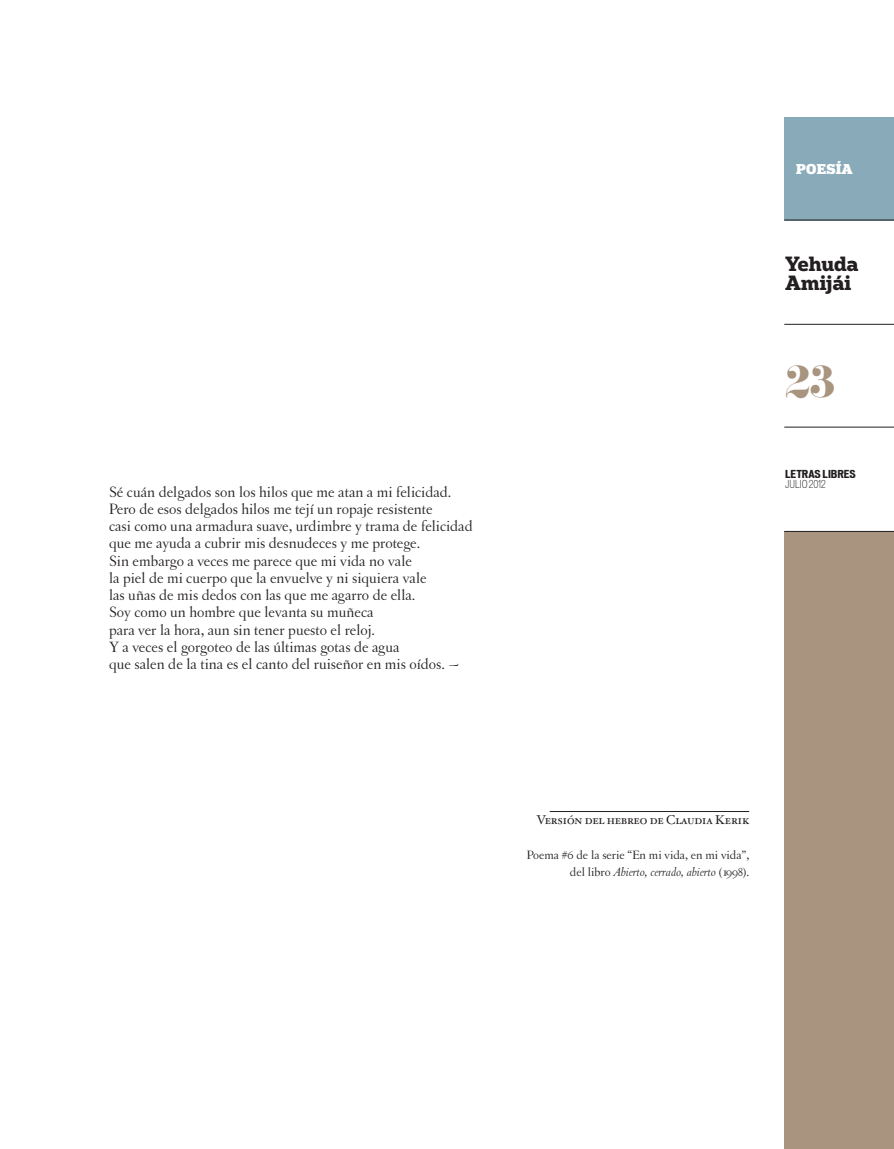
<style>
.page{position:relative;width:894px;height:1149px;background:#fff}
.page>*{position:absolute;margin:0;border:0;box-sizing:border-box;transform-origin:0 0}
.t1{font:39px "Eloquent JF";color:#a9947f}
.t2{font:700 19.5px/19.5px "Popular";color:#231f20}
.t3{font:15.75px/17.2px "Letras Oldstyle";color:#231f20}
.t4{font:900 13.5px "Popular";letter-spacing:.02em;color:#fff}
.t5{font:12.75px/17.2px "Letras Oldstyle";color:#231f20;text-align:right}
.t6{font:12.75px "Hoefler Txt Roman SC";letter-spacing:-.02em;color:#231f20}
.t7{font:700 expanded 10.5px "Vonnes";color:#231f20}
.t8{font:300 condensed 10.5px "Vonnes";color:#231f20}
.s1{font-style:italic}
</style>
<div class="page">
<div style="left:784px;top:117px;width:109px;height:103px;background:#88aab9"></div>
<div style="left:784px;top:531px;width:109px;height:617px;background:#a9947f"></div>
<hr style="left:784px;top:220px;width:109px;height:1px;background:#231f20">
<hr style="left:784px;top:324px;width:109px;height:1px;background:#231f20">
<hr style="left:784px;top:531px;width:109px;height:1px;background:#231f20">
<hr style="left:784px;top:427px;width:109px;height:1px;background:#231f20">
<hr style="left:549px;top:811px;width:200px;height:1px;background:#231f20">
<p class="t3" style="left:109px;top:483px;width:365px">Sé cuán delgados son los hilos que me atan a mi felicidad.<br>Pero de esos delgados hilos me tejí un ropaje resistente<br>casi como una armadura suave, urdimbre y trama de felicidad que me ayuda a cubrir mis desnudeces y me protege.<br>Sin embargo a veces me parece que mi vida no vale<br>la piel de mi cuerpo que la envuelve y ni siquiera vale<br>las uñas de mis dedos con las que me agarro de ella.<br>Soy como un hombre que levanta su muñeca<br>para ver la hora, aun sin tener puesto el reloj.<br>Y a veces el gorgoteo de las últimas gotas de agua<br>que salen de la tina es el canto del ruiseñor en mis oídos. ~</p>
<p class="t4" style="left:796px;top:160px;width:58px">POESÍA</p>
<p class="t2" style="left:785px;top:253px;width:75px">Yehuda<br>Amijái</p>
<h1 class="t1" style="left:785px;top:356px;width:52px">23</h1>
<p class="t7" style="left:785px;top:467px;width:72px">LETRAS LIBRES</p>
<p class="t8" style="left:785px;top:478px;width:42px">JULIO 2012</p>
<p class="t6" style="left:536px;top:812px;width:214px">Versión del hebreo de Claudia Kerik</p>
<p class="t5" style="left:527px;top:846px;width:224px">Poema #6 de la serie “En mi vida, en mi vida”, del libro <span class="s1">Abierto, cerrado, abierto</span> (1998).</p>
</div>
